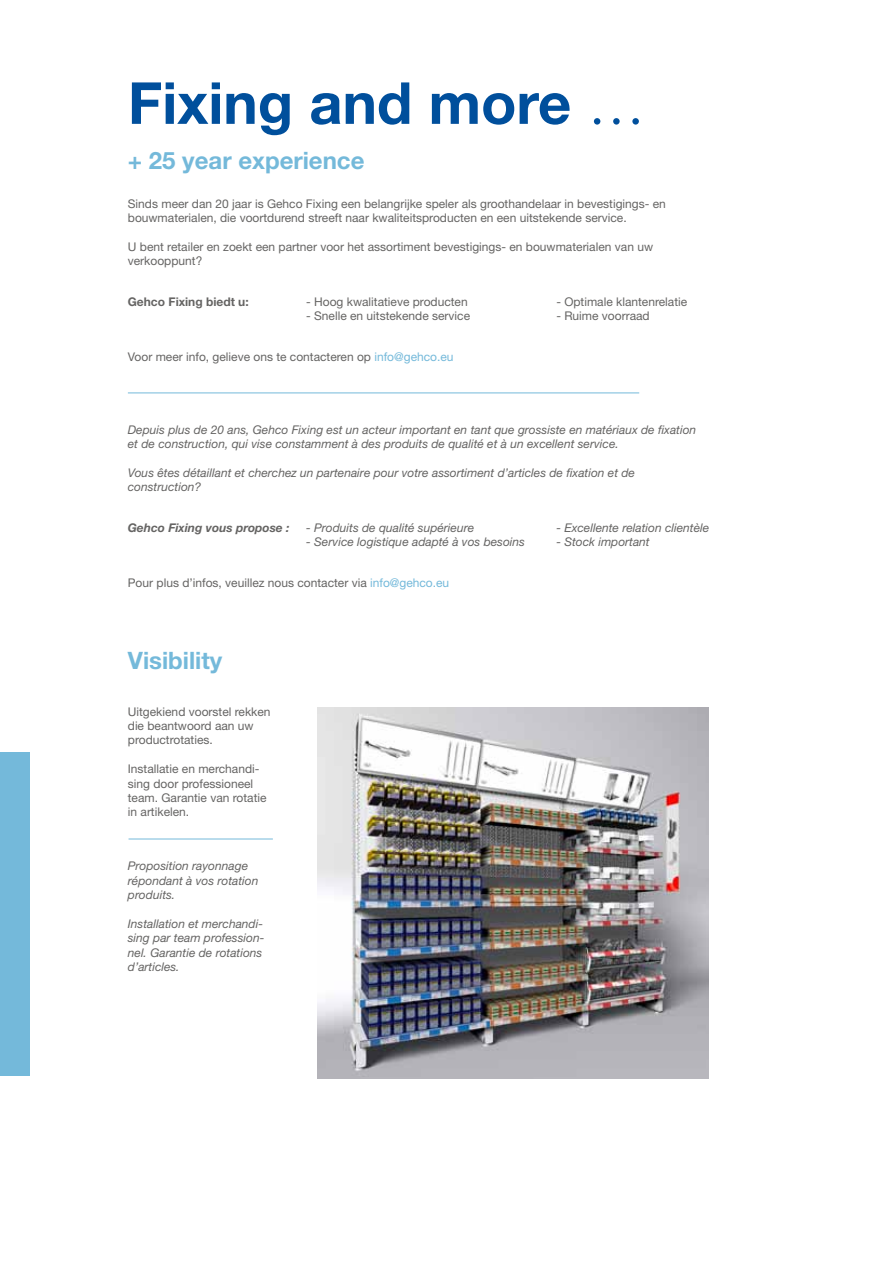
<style>
.page{position:relative;width:893px;height:1263px;background:#fff}
.page>*{position:absolute;margin:0;border:0;box-sizing:border-box;transform-origin:0 0}
.t1{font:700 58.05px "Helvetica Neue LT Std";color:#004f9c}
.t2{font:700 24px "Helvetica Neue LT Std";color:#74b9da}
.t3{font:12px/14.4px "Helvetica Neue LT Std";color:#656463}
.t4{font:italic 12px/14.4px "Helvetica Neue LT Std";color:#656463}
.t5{font:italic 700 12px "Helvetica Neue LT Std";color:#656463}
.t6{font:700 12px "Helvetica Neue LT Std";color:#656463}
.s1{font-family:"Futura Std";font-weight:400}
.s2{color:#74b9da}
</style>
<div class="page">
<div style="left:0;top:752px;width:29px;height:324px;background:#74b9da"></div>
<img style="left:318px;top:707px;width:391px;height:371px">
<hr style="left:128px;top:392px;width:511px;height:1px;background:#74b9da">
<hr style="left:129px;top:839px;width:144px;height:1px;background:#74b9da">
<h1 class="t1" style="left:128px;top:67px;width:519px">Fixing and more <span class="s1">…</span></h1>
<h2 class="t2" style="left:128px;top:146px;width:238px">+ 25 year experience</h2>
<p class="t3" style="left:128px;top:196px;width:540px">Sinds meer dan 20 jaar is Gehco Fixing een belangrijke speler als groothandelaar in bevestigings- en bouwmaterialen, die voortdurend streeft naar kwaliteitsproducten en een uitstekende service.</p>
<p class="t3" style="left:128px;top:239px;width:527px">U bent retailer en zoekt een partner voor het assortiment bevestigings- en bouwmaterialen van uw verkooppunt?</p>
<p class="t6" style="left:128px;top:294px;width:122px">Gehco Fixing biedt u:</p>
<p class="t3" style="left:306px;top:294px;width:163px">- Hoog kwalitatieve producten</p>
<p class="t3" style="left:306px;top:308px;width:166px">- Snelle en uitstekende service</p>
<p class="t3" style="left:128px;top:349px;width:327px">Voor meer info, gelieve ons te contacteren op <span class="s2">info@gehco.eu</span></p>
<p class="t3" style="left:556px;top:294px;width:132px">- Optimale klantenrelatie</p>
<p class="t3" style="left:556px;top:308px;width:95px">- Ruime voorraad</p>
<p class="t4" style="left:128px;top:422px;width:570px">Depuis plus de 20 ans, Gehco Fixing est un acteur important en tant que grossiste en matériaux de fixation et de construction, qui vise constamment à des produits de qualité et à un excellent service.</p>
<p class="t4" style="left:128px;top:465px;width:509px">Vous êtes détaillant et cherchez un partenaire pour votre assortiment d’articles de fixation et de construction?</p>
<p class="t5" style="left:128px;top:520px;width:163px">Gehco Fixing vous propose :</p>
<p class="t4" style="left:306px;top:520px;width:170px">- Produits de qualité supérieure</p>
<p class="t4" style="left:306px;top:535px;width:220px">- Service logistique adapté à vos besoins</p>
<p class="t3" style="left:128px;top:575px;width:323px">Pour plus d’infos, veuillez nous contacter via <span class="s2">info@gehco.eu</span></p>
<h2 class="t2" style="left:128px;top:645px;width:96px">Visibility</h2>
<p class="t3" style="left:128px;top:704px;width:144px">Uitgekiend voorstel rekken die beantwoord aan uw productrotaties.</p>
<p class="t3" style="left:128px;top:762px;width:140px">Installatie en merchandi&shy;sing door professioneel team. Garantie van rotatie in artikelen.</p>
<p class="t4" style="left:128px;top:858px;width:132px">Proposition rayonnage répondant à vos rotation produits.</p>
<p class="t4" style="left:128px;top:916px;width:138px">Installation et merchandi&shy;sing par team profession&shy;nel. Garantie de rotations d’articles.</p>
<p class="t4" style="left:556px;top:520px;width:154px">- Excellente relation clientèle</p>
<p class="t4" style="left:556px;top:535px;width:95px">- Stock important</p>
</div>
